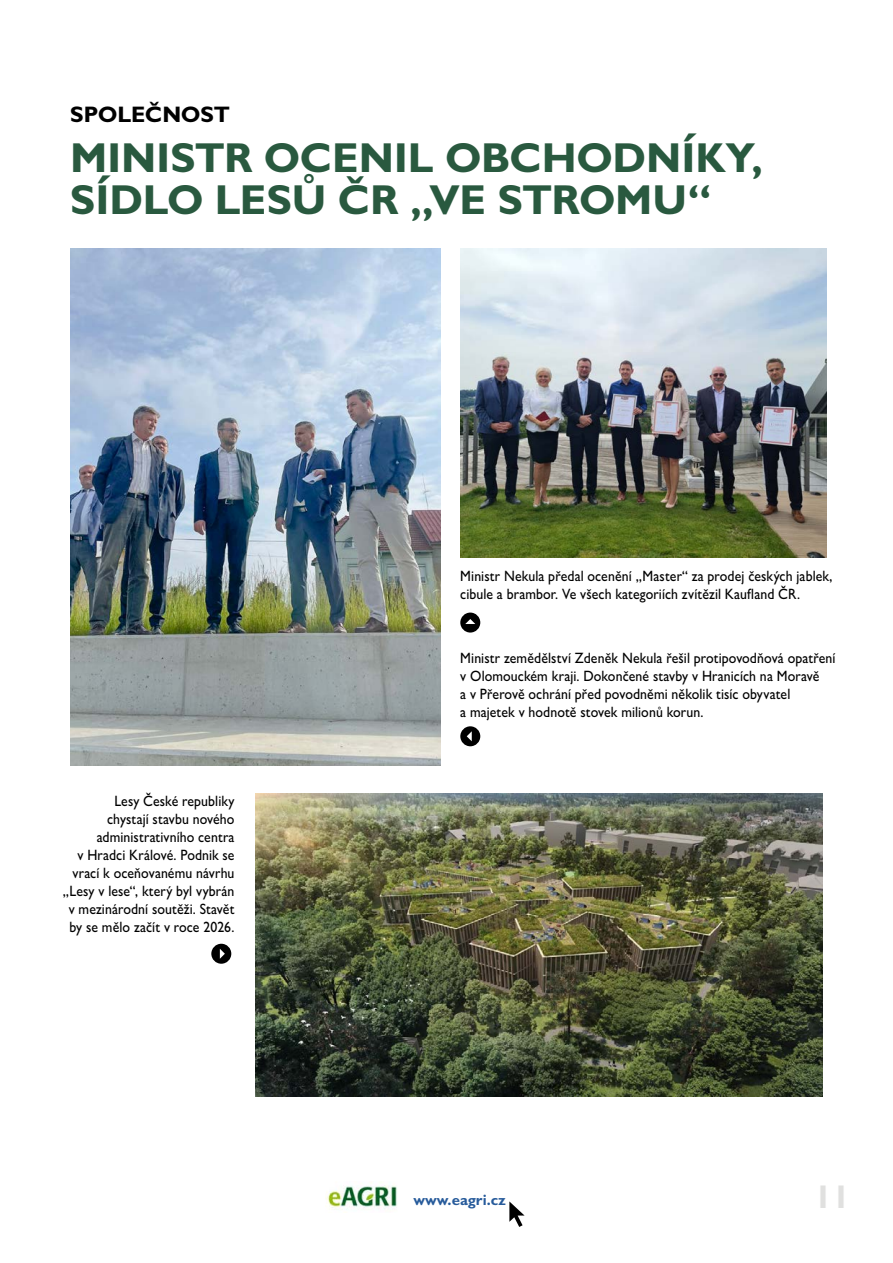
<style>
.page{position:relative;width:893px;height:1263px;background:#fff}
.page>*{position:absolute;margin:0;border:0;box-sizing:border-box;transform-origin:0 0}
.t1{font:700 42px/42px "Gill Sans MT Pro";color:#29593f}
.t2{font:700 32.55px "Gill Sans MT Pro";color:#e0e0df}
.t3{font:700 22.5px "Gill Sans MT Pro";color:#000}
.t4{font:500 15px/18px "Gill Sans MT Pro";letter-spacing:.005em;color:#000;scale:.92 1}
.t5{font:700 15px "Gill Sans MT Pro";color:#275b9b}
</style>
<div class="page">
<svg style="left:509px;top:1201px;width:16px;height:26px"></svg>
<img style="left:325px;top:1185px;width:72px;height:25px">
<img style="left:460px;top:248px;width:366px;height:309px">
<img style="left:71px;top:248px;width:369px;height:517px">
<img style="left:255px;top:793px;width:568px;height:303px">
<div style="left:460px;top:726px;width:20px;height:20px;background:#000;border-radius:50%"></div>
<svg style="left:467px;top:731px;width:5px;height:10px"></svg>
<div style="left:460px;top:612px;width:20px;height:20px;background:#000;border-radius:50%"></div>
<svg style="left:465px;top:619px;width:10px;height:5px"></svg>
<div style="left:211px;top:944px;width:20px;height:20px;background:#000;border-radius:50%"></div>
<svg style="left:220px;top:949px;width:5px;height:10px"></svg>
<h3 class="t3" style="left:70px;top:100px;width:161px">SPOLEČNOST</h3>
<h1 class="t1" style="left:70px;top:136px;width:694px">MINISTR OCENIL OBCHODNÍKY,<br>SÍDLO LESŮ ČR „VE STROMU“</h1>
<p class="t4" style="left:460px;top:567px;width:406px">Ministr Nekula předal ocenění „Master“ za prodej českých jablek, cibule a brambor. Ve všech kategoriích zvítězil Kaufland ČR.</p>
<p class="t4" style="left:63px;top:792px;width:188px;text-align:right">Lesy České republiky<br>chystají stavbu nového administrativního centra<br>v Hradci Králové. Podnik se vrací k oceňovanému návrhu „Lesy v lese“, který byl vybrán v mezinárodní soutěži. Stavět by se mělo začít v roce 2026.</p>
<p class="t4" style="left:460px;top:649px;width:409px">Ministr zemědělství Zdeněk Nekula řešil protipovodňová opatření v Olomouckém kraji. Dokončené stavby v Hranicích na Moravě<br>a v Přerově ochrání před povodněmi několik tisíc obyvatel<br>a majetek v hodnotě stovek milionů korun.</p>
<p class="t5" style="left:413px;top:1190px;width:94px">www.eagri.cz</p>
<h2 class="t2" style="left:814px;top:1176px;width:37px">11</h2>
</div>
